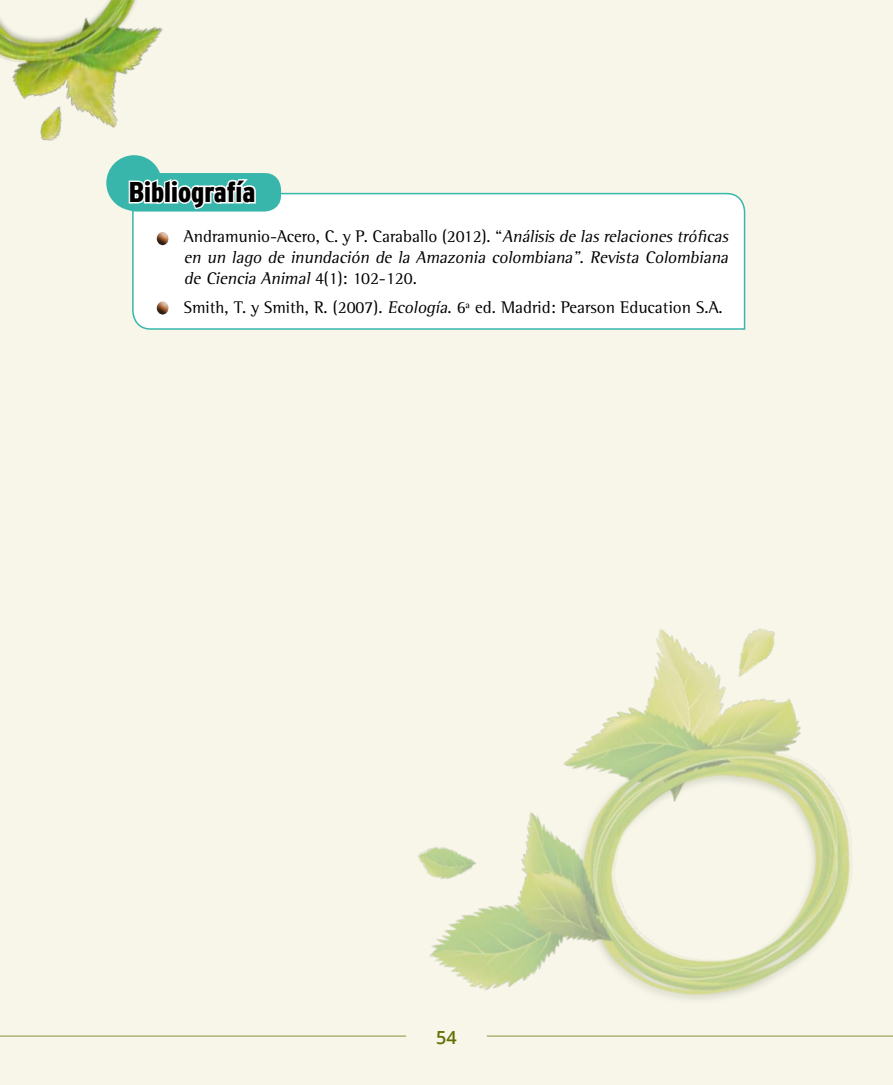
<style>
.page{position:relative;width:893px;height:1085px;background:#fff}
.page>*{position:absolute;margin:0;border:0;box-sizing:border-box;transform-origin:0 0}
.t1{font:900 28.5px "Interstate Cond Mono";color:#000}
.t2{font:600 18px "Open Sans";color:#636f03}
.t3{font:italic 17.25px/20.7px "Rotis Semi Serif Std";color:#000;text-align:justify}
.t4{font:17.25px "Rotis Semi Serif Std";color:#000}
.s1{font-style:normal}
.s2{font-style:italic}
</style>
<div class="page">
<div style="left:0;top:0;width:893px;height:1084px;background:#f7f6e9"></div>
<hr style="left:0;top:1035px;width:406px;height:1px;background:#636f03">
<svg style="left:131px;top:192px;width:615px;height:138px"></svg>
<div style="left:155px;top:299px;width:15px;height:12px;background:#fff"></div>
<div style="left:155px;top:301px;width:15px;height:14px;background:#000;opacity:.75"></div>
<div style="left:155px;top:229px;width:15px;height:13px;background:#fff"></div>
<div style="left:155px;top:232px;width:15px;height:14px;background:#000;opacity:.75"></div>
<svg style="left:106px;top:155px;width:175px;height:56px"></svg>
<img style="left:353px;top:576px;width:540px;height:508px">
<img style="left:0;top:0;width:237px;height:169px">
<h1 class="t1" style="left:129px;top:176px;width:128px">Bibliografía</h1>
<p class="t3" style="left:184px;top:226px;width:549px"><span class="s1">Andramunio-Acero, C. y P. Caraballo (2012). “</span>Análisis de las relaciones tróficas en un lago de inundación de la Amazonia colombiana". Revista Colombiana de Ciencia Animal <span class="s1">4 ( 1 ) : 1 0 2 - 1 2 0 .</span></p>
<p class="t4" style="left:184px;top:297px;width:540px">Smith, T. y Smith, R. (2007). <span class="s2">Ecología</span>. 6ª ed. Madrid: Pearson Education S.A.</p>
<p class="t2" style="left:436px;top:1024px;width:22px">54</p>
</div>
